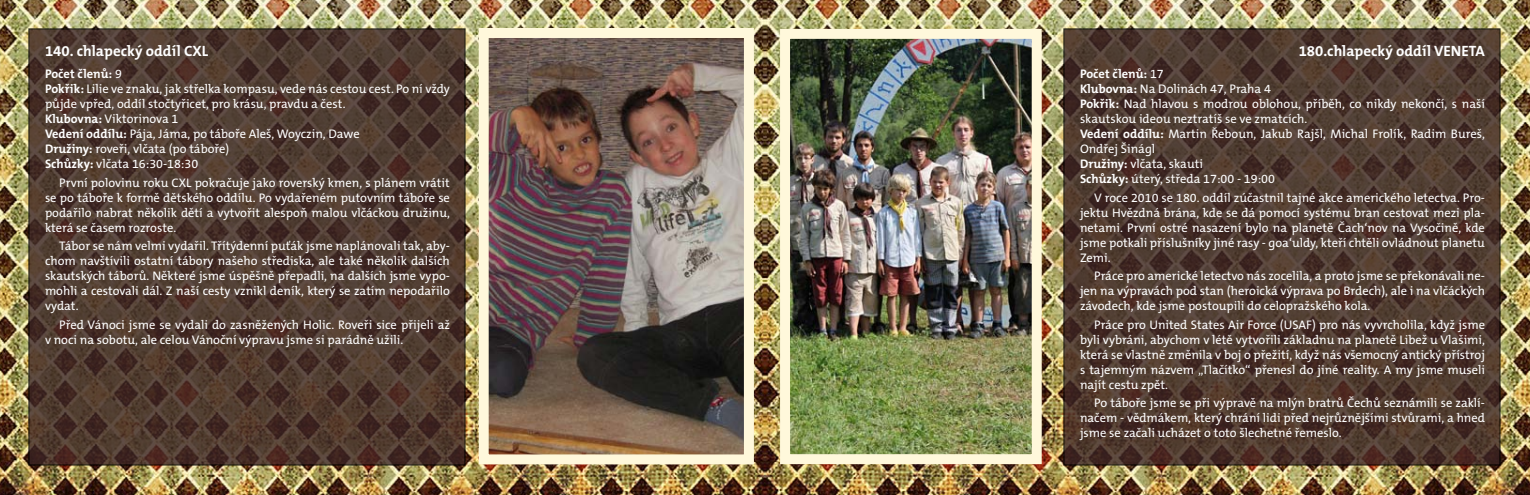
<style>
.page{position:relative;width:1530px;height:495px;background:#fff}
.page>*{position:absolute;margin:0;border:0;box-sizing:border-box;transform-origin:0 0}
.t1{font:700 15px "The Mix CE B7";color:#fff}
.t2{font:12.5px/15px "The Mix CE B5 Plain";color:#fff;text-align:justify}
.t3{font:700 12.5px "The Mix CE B7";color:#fff}
.s1{font-family:"The Mix CE B5 Plain";font-weight:400}
.s2{font-family:"The Mix CE B7";font-weight:700}
</style>
<div class="page">
<img style="left:0;top:0;width:1530px;height:495px">
<svg style="left:30px;top:30px;width:434px;height:434px;background:#4e392f"></svg>
<svg style="left:1065px;top:30px;width:434px;height:434px;background:#4e392f"></svg>
<img style="left:490px;top:39px;width:253px;height:414px">
<div style="left:479px;top:28px;width:275px;height:436px;border:10px solid #fff8db"></div>
<img style="left:791px;top:40px;width:240px;height:413px">
<div style="left:780px;top:29px;width:262px;height:435px;border:10px solid #fff8db"></div>
<p class="t1" style="left:45px;top:43px;width:165px">140. chlapecký oddíl CXL</p>
<p class="t3" style="left:45px;top:67px;width:78px">Počet členů: <span class="s1">9</span></p>
<p class="t2" style="left:45px;top:82px;width:406px;text-align:left"><span class="s2">Pokřik:</span> Lilie ve znaku, jak střelka kompasu, vede nás cestou cest. Po ní vždy půjde vpřed, oddíl stočtyřicet, pro krásu, pravdu a čest.<br><span class="s2">Klubovna:</span> Viktorinova 1<br><span class="s2">Vedení oddílu:</span> Pája, Jáma, po táboře Aleš, Woyczin, Dawe<br><span class="s2">Družiny:</span> roveři, vlčata (po táboře)<br><span class="s2">Schůzky:</span> vlčata 16:30-18:30</p>
<p class="t2" style="left:45px;top:176px;width:407px;text-indent:14px">První polovinu roku CXL pokračuje jako roverský kmen, s plánem vrátit se po táboře k formě dětského oddílu. Po vydařeném putovním táboře se podařilo nabrat několik dětí a vytvořit alespoň malou vlčáckou družinu, která se časem rozroste.</p>
<p class="t2" style="left:45px;top:239px;width:407px;text-indent:14px">Tábor se nám velmi vydařil. Třítýdenní puťák jsme naplánovali tak, aby&shy;chom navštívili ostatní tábory našeho střediska, ale také několik dalších skautských táborů. Některé jsme úspěšně přepadli, na dalších jsme vypo&shy;mohli a cestovali dál. Z naší cesty vznikl deník, který se zatím nepodařilo vydat.</p>
<p class="t2" style="left:45px;top:318px;width:407px;text-indent:14px">Před Vánoci jsme se vydali do zasněžených Holic. Roveři sice přijeli až v noci na sobotu, ale celou Vánoční výpravu jsme si parádně užili.</p>
<p class="t1" style="left:1299px;top:43px;width:188px">180.chlapecký oddíl VENETA</p>
<p class="t3" style="left:1080px;top:67px;width:85px">Počet členů: <span class="s1">17</span></p>
<p class="t2" style="left:1080px;top:82px;width:406px;text-align:left"><span class="s2">Klubovna:</span> Na Dolinách 47, Praha 4<br><span class="s2">Pokřik:</span> Nad hlavou s modrou oblohou, příběh, co nikdy nekončí, s naší skautskou ideou neztratíš se ve zmatcích.<br><span class="s2">Vedení oddílu:</span> Martin Řeboun, Jakub Rajšl, Michal Frolík, Radim Bureš, Ondřej Šinágl<br><span class="s2">Družiny:</span> vlčata, skauti<br><span class="s2">Schůzky:</span> úterý, středa 17:00 - 19:00</p>
<p class="t2" style="left:1080px;top:191px;width:407px;text-indent:14px">V roce 2010 se 180. oddíl zúčastnil tajné akce amerického letectva. Pro&shy;jektu Hvězdná brána, kde se dá pomocí systému bran cestovat mezi pla&shy;netami. První ostré nasazení bylo na planetě Čach‘nov na Vysočině, kde jsme potkali příslušníky jiné rasy - goa‘uldy, kteří chtěli ovládnout planetu Zemi.</p>
<p class="t2" style="left:1080px;top:269px;width:407px;text-indent:14px">Práce pro americké letectvo nás zocelila, a proto jsme se překonávali ne&shy;jen na výpravách pod stan (heroická výprava po Brdech), ale i na vlčáckých závodech, kde jsme postoupili do celopražského kola.</p>
<p class="t2" style="left:1080px;top:318px;width:407px;text-indent:14px">Práce pro United States Air Force (USAF) pro nás vyvrcholila, když jsme byli vybráni, abychom v létě vytvořili základnu na planetě Libež u Vlašimi, která se vlastně změnila v boj o přežití, když nás všemocný antický přístroj s tajemným názvem „Tlačítko“ přenesl do jiné reality. A my jsme museli najít cestu zpět.</p>
<p class="t2" style="left:1080px;top:396px;width:407px;text-indent:14px">Po táboře jsme se při výpravě na mlýn bratrů Čechů seznámili se zaklí&shy;načem - vědmákem, který chrání lidi před nejrůznějšími stvůrami, a hned jsme se začali ucházet o toto šlechetné řemeslo.</p>
</div>
